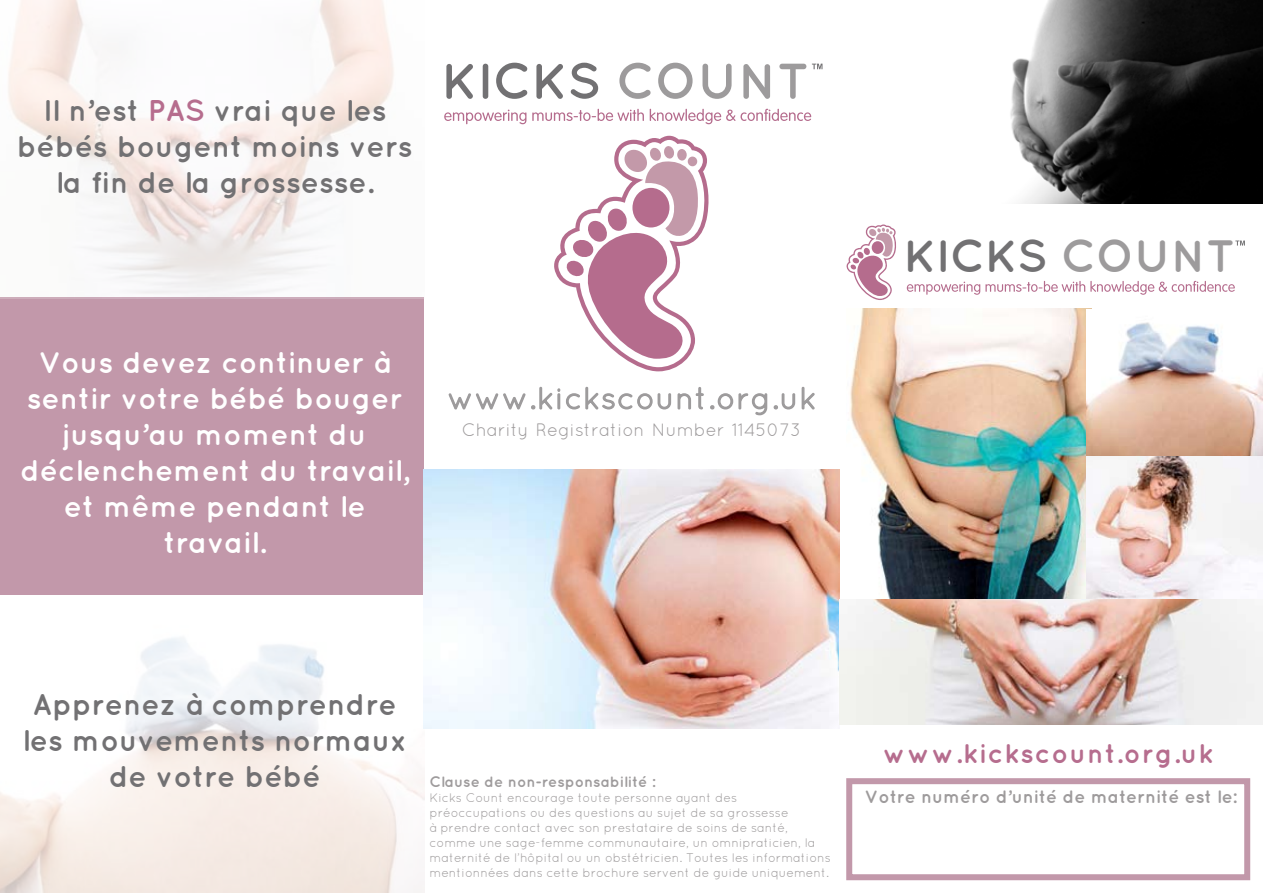
<style>
.page{position:relative;width:1263px;height:893px;background:#fff}
.page>*{position:absolute;margin:0;border:0;box-sizing:border-box;transform-origin:0 0}
.t1{font:700 50.25px "Quicksand";color:#727173}
.t2{font:700 45.3px "Quicksand";color:#727173}
.t3{font:700 30px/36px "Quicksand";color:#727173;text-align:center}
.t4{font:700 30px/36px "Quicksand";color:#fff;text-align:center}
.t5{font:700 27px "Quicksand";letter-spacing:.04em;color:#b66d8e}
.t6{font:700 18px "Quicksand";color:#9e9b9c}
.t7{font:18px "Quicksand";color:#9e9b9c}
.t8{font:700 15px "Quicksand";color:#9e9b9c}
.t9{font:12.45px/15px "Quicksand";color:#9e9b9c}
.s1{color:#b66d8e}
.s2{color:#9d9b9c}
</style>
<div class="page">
<div style="left:846px;top:778px;width:404px;height:102px;border:6px solid #c298aa"></div>
<div style="left:0;top:298px;width:423px;height:297px;background:#c298aa"></div>
<img style="left:0;top:0;width:424px;height:299px">
<svg style="left:444px;top:110px;width:82px;height:14px"></svg>
<svg style="left:532px;top:109px;width:112px;height:12px"></svg>
<svg style="left:650px;top:109px;width:161px;height:15px"></svg>
<svg style="left:812px;top:64px;width:10px;height:5px"></svg>
<svg style="left:554px;top:136px;width:155px;height:235px"></svg>
<svg style="left:448px;top:386px;width:367px;height:30px"></svg>
<img style="left:423px;top:470px;width:417px;height:259px">
<svg style="left:907px;top:281px;width:328px;height:14px"></svg>
<svg style="left:1235px;top:241px;width:10px;height:5px"></svg>
<svg style="left:846px;top:224px;width:50px;height:76px"></svg>
<img style="left:1010px;top:0;width:253px;height:203px">
<img style="left:850px;top:309px;width:236px;height:290px">
<img style="left:1086px;top:456px;width:177px;height:143px">
<img style="left:1086px;top:322px;width:177px;height:134px">
<img style="left:840px;top:599px;width:423px;height:126px">
<h3 class="t3" style="left:17px;top:91px;width:397px">Il n’est <span class="s1">PAS</span> vrai que les bébés bougent moins vers la fin de la grossesse.</h3>
<h1 class="t1" style="left:441px;top:51px;width:370px">KICKS <span class="s2">COUNT</span></h1>
<h3 class="t4" style="left:20px;top:343px;width:391px">Vous devez continuer à sentir votre bébé bouger jusqu’au moment du déclenchement du travail, et même pendant le travail.</h3>
<h3 class="t7" style="left:462px;top:419px;width:341px">Charity Registration Number 1145073</h3>
<h2 class="t2" style="left:903px;top:229px;width:333px">KICKS <span class="s2">COUNT</span></h2>
<h3 class="t3" style="left:22px;top:685px;width:386px">Apprenez à comprendre les mouvements normaux de votre bébé</h3>
<p class="t8" style="left:429px;top:772px;width:227px">Clause de non-responsabilité :</p>
<p class="t9" style="left:429px;top:790px;width:403px">Kicks Count encourage toute personne ayant des préoccupations ou des questions au sujet de sa grossesse<br>à prendre contact avec son prestataire de soins de santé, comme une sage-femme communautaire, un omnipraticien, la maternité de l’hôpital ou un obstétricien. Toutes les informations mentionnées dans cette brochure servent de guide uniquement.</p>
<h3 class="t5" style="left:883px;top:737px;width:332px">www.kickscount.org.uk</h3>
<h3 class="t6" style="left:865px;top:786px;width:374px">Votre numéro d’unité de maternité est le:</h3>
</div>
